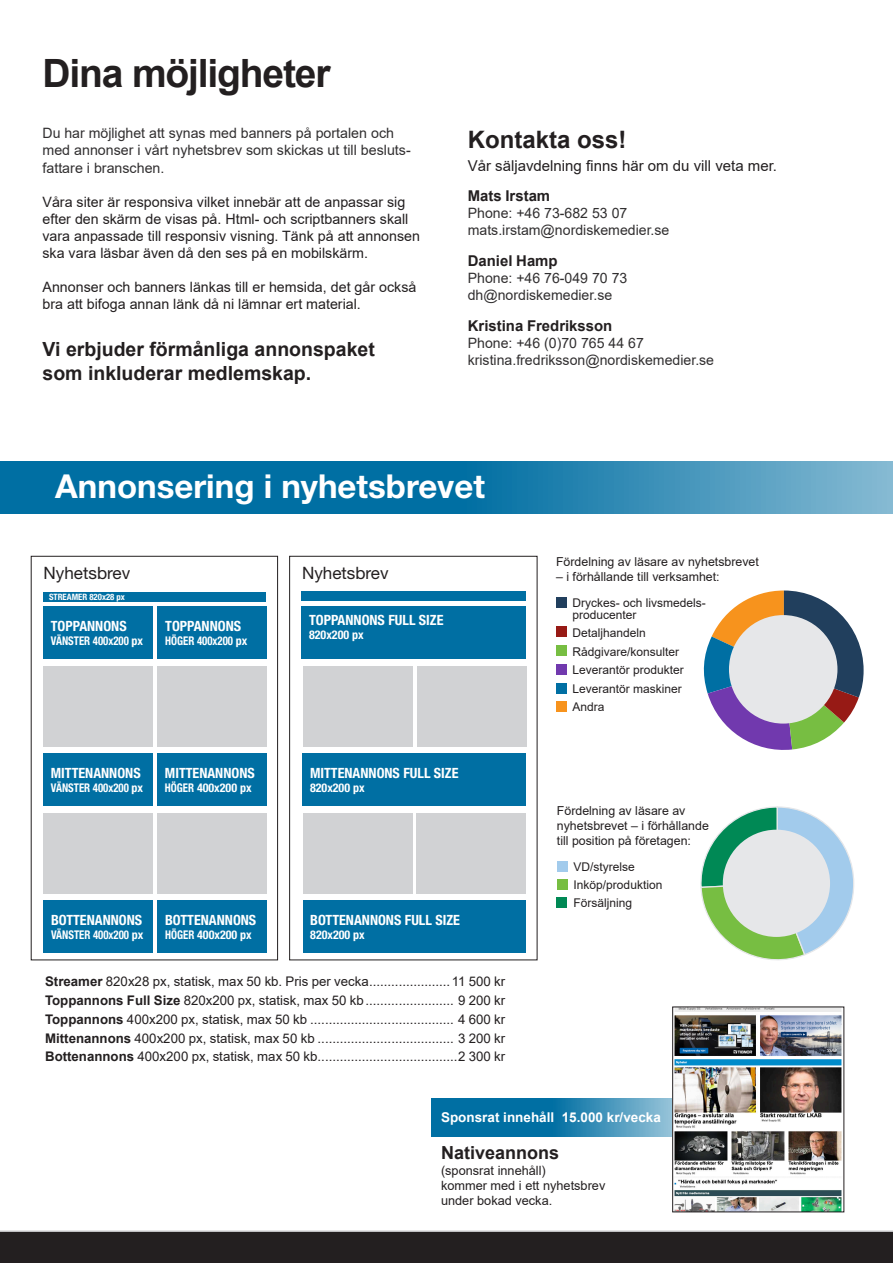
<style>
.page{position:relative;width:893px;height:1263px;background:#fff}
.page>*{position:absolute;margin:0;border:0;box-sizing:border-box;transform-origin:0 0}
.t1{font:700 39px "Arial";letter-spacing:-.03em;color:#231f20}
.t2{font:700 33px "Helvetica Neue LT Std";color:#fff}
.t3{font:700 24px "Arial";color:#231f20}
.t4{font:700 19.5px/23.4px "Arial";color:#231f20}
.t5{font:700 18px "Arial";color:#231f20}
.t6{font:17.1px "Helvetica Neue LT Std";color:#231f20}
.t7{font:15px "Arial";color:#231f20}
.Spalt_Bröd{font:700 14.85px "Arial";color:#231f20}
.t8{font:14.25px/17.1px "Arial";color:#231f20}
.t9{font:14.25px/17.1px "Arial";color:#312f30}
.t10{font:700 condensed 14.1px "Helvetica Neue LT Std";color:#fff}
.t11{font:700 13.5px "Arial";color:#fff}
.Spalt_Bröd-2{font:13.2px "Arial";color:#231f20}
.t12{font:12.75px "Arial";color:#231f20}
.t13{font:12.3px/14.9px "Arial";color:#231f20}
.t14{font:12px "Arial";color:#231f20}
.t15{font:700 condensed 12px "Helvetica Neue LT Std";color:#fff;scale:.9 1}
.t16{font:700 condensed 12px "Helvetica Neue LT Std";color:#fff}
.t17{font:700 condensed 8.7px "Helvetica Neue LT Std";color:#fff}
.s1{font-weight:700}
</style>
<div class="page">
<div style="left:0;top:1230px;width:893px;height:33px;background:#231f20"></div>
<svg style="left:431px;top:1098px;width:241px;height:39px;background:#2583b0"></svg>
<img style="left:674px;top:1009px;width:168px;height:201px">
<div style="left:672px;top:1007px;width:172px;height:205px;border:1px solid #231f20"></div>
<svg style="left:0;top:461px;width:893px;height:53px;background:#2081ae"></svg>
<div style="left:31px;top:556px;width:247px;height:404px;border:1px solid #231f20"></div>
<div style="left:43px;top:606px;width:109px;height:53px;background:#006fa3"></div>
<div style="left:158px;top:606px;width:109px;height:53px;background:#006fa3"></div>
<div style="left:43px;top:666px;width:110px;height:80px;background:#d1d2d4"></div>
<div style="left:158px;top:666px;width:109px;height:80px;background:#d1d2d4"></div>
<div style="left:43px;top:592px;width:223px;height:9px;background:#006fa3"></div>
<div style="left:289px;top:556px;width:248px;height:404px;border:1px solid #231f20"></div>
<div style="left:302px;top:606px;width:224px;height:52px;background:#006fa3"></div>
<div style="left:302px;top:592px;width:224px;height:9px;background:#006fa3"></div>
<div style="left:43px;top:753px;width:109px;height:53px;background:#006fa3"></div>
<div style="left:303px;top:753px;width:223px;height:53px;background:#006fa3"></div>
<div style="left:158px;top:753px;width:109px;height:53px;background:#006fa3"></div>
<div style="left:43px;top:814px;width:110px;height:80px;background:#d1d2d4"></div>
<div style="left:303px;top:814px;width:109px;height:80px;background:#d1d2d4"></div>
<div style="left:158px;top:814px;width:109px;height:80px;background:#d1d2d4"></div>
<div style="left:417px;top:814px;width:109px;height:80px;background:#d1d2d4"></div>
<div style="left:44px;top:900px;width:109px;height:53px;background:#006fa3"></div>
<div style="left:303px;top:900px;width:223px;height:53px;background:#006fa3"></div>
<div style="left:158px;top:900px;width:109px;height:53px;background:#006fa3"></div>
<div style="left:303px;top:666px;width:109px;height:80px;background:#d1d2d4"></div>
<div style="left:417px;top:666px;width:109px;height:80px;background:#d1d2d4"></div>
<div style="left:556px;top:646px;width:10px;height:10px;background:#77be42"></div>
<div style="left:556px;top:597px;width:10px;height:11px;background:#213f5d"></div>
<div style="left:556px;top:701px;width:10px;height:10px;background:#f7931d"></div>
<div style="left:556px;top:664px;width:10px;height:10px;background:#7139ae"></div>
<div style="left:556px;top:683px;width:10px;height:10px;background:#006fa3"></div>
<div style="left:556px;top:627px;width:10px;height:10px;background:#971a15"></div>
<div style="left:557px;top:880px;width:10px;height:10px;background:#77be42"></div>
<div style="left:557px;top:861px;width:10px;height:11px;background:#a2cbec"></div>
<div style="left:557px;top:898px;width:10px;height:10px;background:#008955"></div>
<svg style="left:700px;top:806px;width:154px;height:155px"></svg>
<div style="left:723px;top:830px;width:107px;height:107px;background:#e6e7e9;border-radius:50%"></div>
<svg style="left:703px;top:590px;width:161px;height:160px"></svg>
<div style="left:729px;top:615px;width:108px;height:109px;background:#e6e7e9;border-radius:50%"></div>
<p class="t1" style="left:43px;top:46px;width:290px">Dina möjligheter</p>
<p class="t9" style="left:43px;top:125px;width:370px">Du har möjlighet att synas med banners på portalen och med annonser i vårt nyhetsbrev som skickas ut till besluts&shy;fattare i branschen.</p>
<p class="t8" style="left:43px;top:193px;width:379px">Våra siter är responsiva vilket innebär att de anpassar sig efter den skärm de visas på. Html- och scriptbanners skall vara anpassade till responsiv visning. Tänk på att annonsen ska vara läsbar även då den ses på en mobilskärm.</p>
<p class="t8" style="left:43px;top:279px;width:375px">Annonser och banners länkas till er hemsida, det går också bra att bifoga annan länk då ni lämnar ert material.</p>
<p class="t4" style="left:43px;top:338px;width:334px">Vi erbjuder förmånliga annonspaket som inkluderar medlemskap.</p>
<p class="t3" style="left:468px;top:123px;width:160px">Kontakta oss!</p>
<p class="t7" style="left:468px;top:155px;width:311px">Vår säljavdelning finns här om du vill veta mer.</p>
<p class="Spalt_Bröd" style="left:468px;top:186px;width:84px">Mats Irstam</p>
<p class="t9" style="left:468px;top:205px;width:203px">Phone: +46 73-682 53 07 mats.irstam@nordiskemedier.se</p>
<p class="Spalt_Bröd" style="left:468px;top:250px;width:91px">Daniel Hamp</p>
<p class="t9" style="left:468px;top:270px;width:161px">Phone: +46 76-049 70 73 dh@nordiskemedier.se</p>
<p class="Spalt_Bröd" style="left:468px;top:315px;width:146px">Kristina Fredriksson</p>
<p class="t9" style="left:468px;top:334px;width:248px">Phone: +46 (0)70 765 44 67 kristina.fredriksson@nordiskemedier.se</p>
<p class="t2" style="left:55px;top:466px;width:431px">Annonsering i nyhetsbrevet</p>
<p class="t6" style="left:44px;top:563px;width:88px">Nyhetsbrev</p>
<p class="t17" style="left:49px;top:591px;width:78px">STREAMER 820x28 px</p>
<p class="t10" style="left:51px;top:617px;width:77px">TOPPANNONS</p>
<p class="t15" style="left:51px;top:633px;width:104px">VÄNSTER 400x200 px</p>
<p class="t10" style="left:165px;top:617px;width:77px">TOPPANNONS</p>
<p class="t15" style="left:165px;top:633px;width:93px">HÖGER 400x200 px</p>
<p class="t6" style="left:302px;top:563px;width:88px">Nyhetsbrev</p>
<p class="t10" style="left:309px;top:611px;width:136px">TOPPANNONS FULL SIZE</p>
<p class="t16" style="left:309px;top:627px;width:56px">820x200 px</p>
<p class="t10" style="left:51px;top:764px;width:91px">MITTENANNONS</p>
<p class="t15" style="left:51px;top:780px;width:104px">VÄNSTER 400x200 px</p>
<p class="t10" style="left:165px;top:764px;width:91px">MITTENANNONS</p>
<p class="t15" style="left:165px;top:780px;width:98px">HÖGER 400x200 px</p>
<p class="t10" style="left:51px;top:911px;width:93px">BOTTENANNONS</p>
<p class="t15" style="left:51px;top:927px;width:104px">VÄNSTER 400x200 px</p>
<p class="t10" style="left:165px;top:911px;width:93px">BOTTENANNONS</p>
<p class="t15" style="left:165px;top:927px;width:98px">HÖGER 400x200 px</p>
<p class="t10" style="left:310px;top:764px;width:150px">MITTENANNONS FULL SIZE</p>
<p class="t16" style="left:310px;top:780px;width:56px">820x200 px</p>
<p class="t10" style="left:310px;top:911px;width:151px">BOTTENANNONS FULL SIZE</p>
<p class="t16" style="left:310px;top:927px;width:56px">820x200 px</p>
<p class="Spalt_Bröd-2" style="left:45px;top:972px;width:462px"><span class="s1">Streamer</span> 820x28 px, statisk, max 50 kb. Pris per vecka......................11 500 kr</p>
<p class="Spalt_Bröd-2" style="left:45px;top:991px;width:462px"><span class="s1">Toppannons Full Size</span> 820x200 px, statisk, max 50 kb........................ 9 200 kr</p>
<p class="Spalt_Bröd-2" style="left:45px;top:1010px;width:462px"><span class="s1">Toppannons</span> 400x200 px, statisk, max 50 kb ....................................... 4 600 kr</p>
<p class="Spalt_Bröd-2" style="left:45px;top:1029px;width:462px"><span class="s1">Mittenannons</span> 400x200 px, statisk, max 50 kb ..................................... 3 200 kr</p>
<p class="Spalt_Bröd-2" style="left:45px;top:1048px;width:462px"><span class="s1">Bottenannons</span> 400x200 px, statisk, max 50 kb......................................2 300 kr</p>
<p class="t13" style="left:556px;top:555px;width:204px">Fördelning av läsare av nyhetsbrevet</p>
<p class="t13" style="left:556px;top:569px;width:165px">– i förhållande till verksamhet:</p>
<p class="t14" style="left:573px;top:595px;width:135px">Dryckes- och livsmedels-</p>
<p class="t14" style="left:573px;top:607px;width:66px">producenter</p>
<p class="t14" style="left:573px;top:624px;width:75px">Detaljhandeln</p>
<p class="t14" style="left:573px;top:643px;width:108px">Rådgivare/konsulter</p>
<p class="t14" style="left:573px;top:661px;width:113px">Leverantör produkter</p>
<p class="t14" style="left:573px;top:681px;width:111px">Leverantör maskiner</p>
<p class="t14" style="left:573px;top:698px;width:34px">Andra</p>
<p class="t13" style="left:557px;top:803px;width:153px">Fördelning av läsare av nyhetsbrevet – i förhållande till position på företagen:</p>
<p class="t14" style="left:574px;top:858px;width:63px">VD/styrelse</p>
<p class="t14" style="left:574px;top:876px;width:90px">Inköp/produktion</p>
<p class="t14" style="left:574px;top:894px;width:60px">Försäljning</p>
<p class="t11" style="left:441px;top:1107px;width:221px">Sponsrat innehåll 15.000 kr/vecka</p>
<p class="t5" style="left:441px;top:1140px;width:120px">Nativeannons</p>
<p class="t12" style="left:441px;top:1161px;width:106px">(sponsrat innehåll)</p>
<p class="t12" style="left:441px;top:1177px;width:166px">kommer med i ett nyhetsbrev</p>
<p class="t12" style="left:441px;top:1192px;width:113px">under bokad vecka.</p>
</div>
